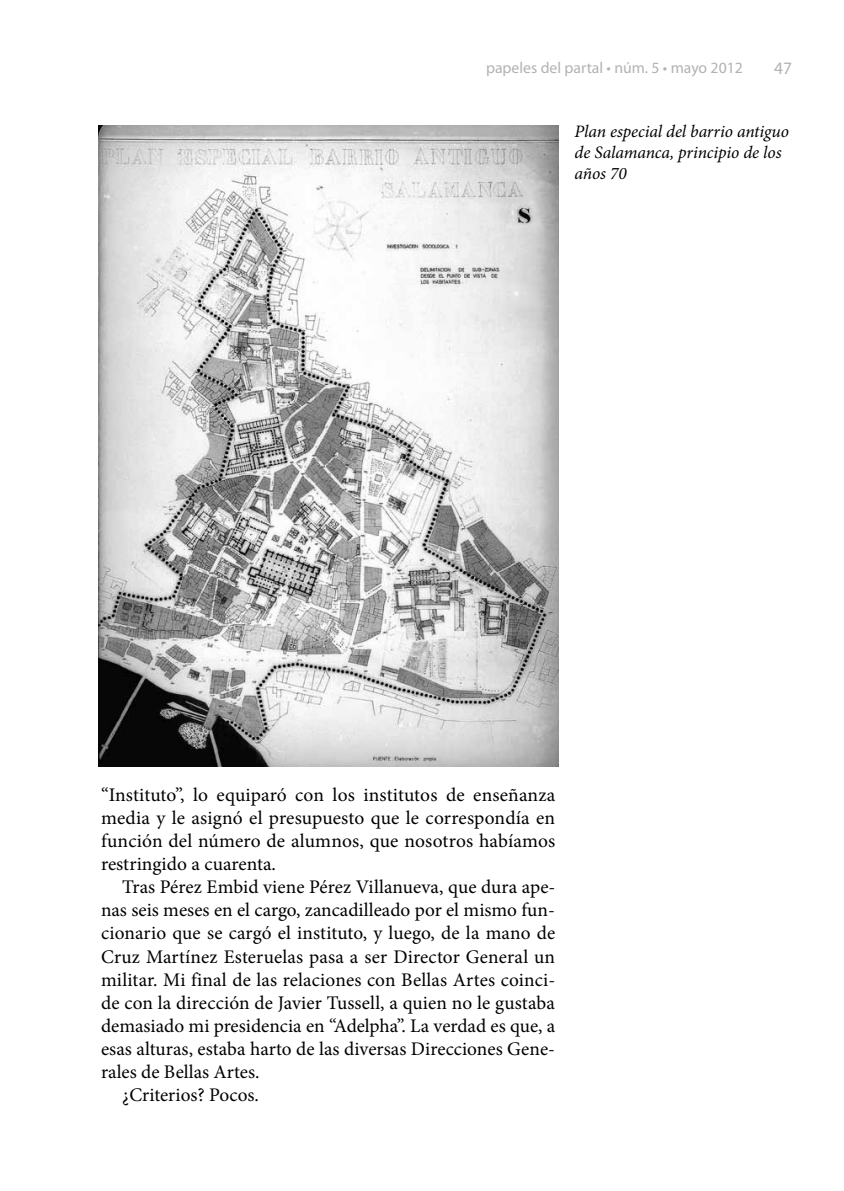
<style>
.page{position:relative;width:844px;height:1191px;background:#fff}
.page>*{position:absolute;margin:0;border:0;box-sizing:border-box;transform-origin:0 0}
.t1{font:19.25px/23.1px "Minion Pro";color:#000;text-align:justify}
.t2{font:19.25px "Minion Pro";letter-spacing:-.025em;color:#000}
.t3{font:italic 17.5px/21px "Minion Pro";letter-spacing:-.005em;color:#000}
.t4{font:17.5px "Myriad Pro";color:#b3b2b2}
.t5{font:15.75px "Myriad Pro";color:#b3b2b2}
</style>
<div class="page">
<img style="left:98px;top:126px;width:460px;height:641px">
<p class="t5" style="left:486px;top:58px;width:258px">papeles del partal • núm. 5 • mayo 2012</p>
<p class="t4" style="left:773px;top:58px;width:19px">47</p>
<p class="t3" style="left:574px;top:121px;width:216px">Plan especial del barrio antiguo de Salamanca, principio de los años 70</p>
<p class="t1" style="left:101px;top:783px;width:455px">“Instituto”, lo equiparó con los institutos de enseñanza media y le asignó el presupuesto que le correspondía en función del número de alumnos, que nosotros habíamos restringido a cuarenta.</p>
<p class="t2" style="left:122px;top:874px;width:434px">Tras Pérez Embid viene Pérez Villanueva, que dura ape-</p>
<p class="t1" style="left:101px;top:898px;width:455px">nas seis meses en el cargo, zancadilleado por el mismo fun-</p>
<p class="t1" style="left:101px;top:922px;width:455px">cionario que se cargó el instituto, y luego, de la mano de</p>
<p class="t1" style="left:101px;top:945px;width:455px">Cruz Martínez Esteruelas pasa a ser Director General un</p>
<p class="t1" style="left:101px;top:968px;width:455px">militar. Mi final de las relaciones con Bellas Artes coinci-</p>
<p class="t1" style="left:101px;top:991px;width:455px">de con la dirección de Javier Tussell, a quien no le gustaba</p>
<p class="t1" style="left:101px;top:1014px;width:455px">demasiado mi presidencia en “Adelpha”. La verdad es que, a</p>
<p class="t1" style="left:101px;top:1037px;width:455px">esas alturas, estaba harto de las diversas Direcciones Gene-</p>
<p class="t1" style="left:101px;top:1060px;width:160px">rales de Bellas Artes.</p>
<p class="t1" style="left:122px;top:1083px;width:138px">¿Criterios? Pocos.</p>
</div>
